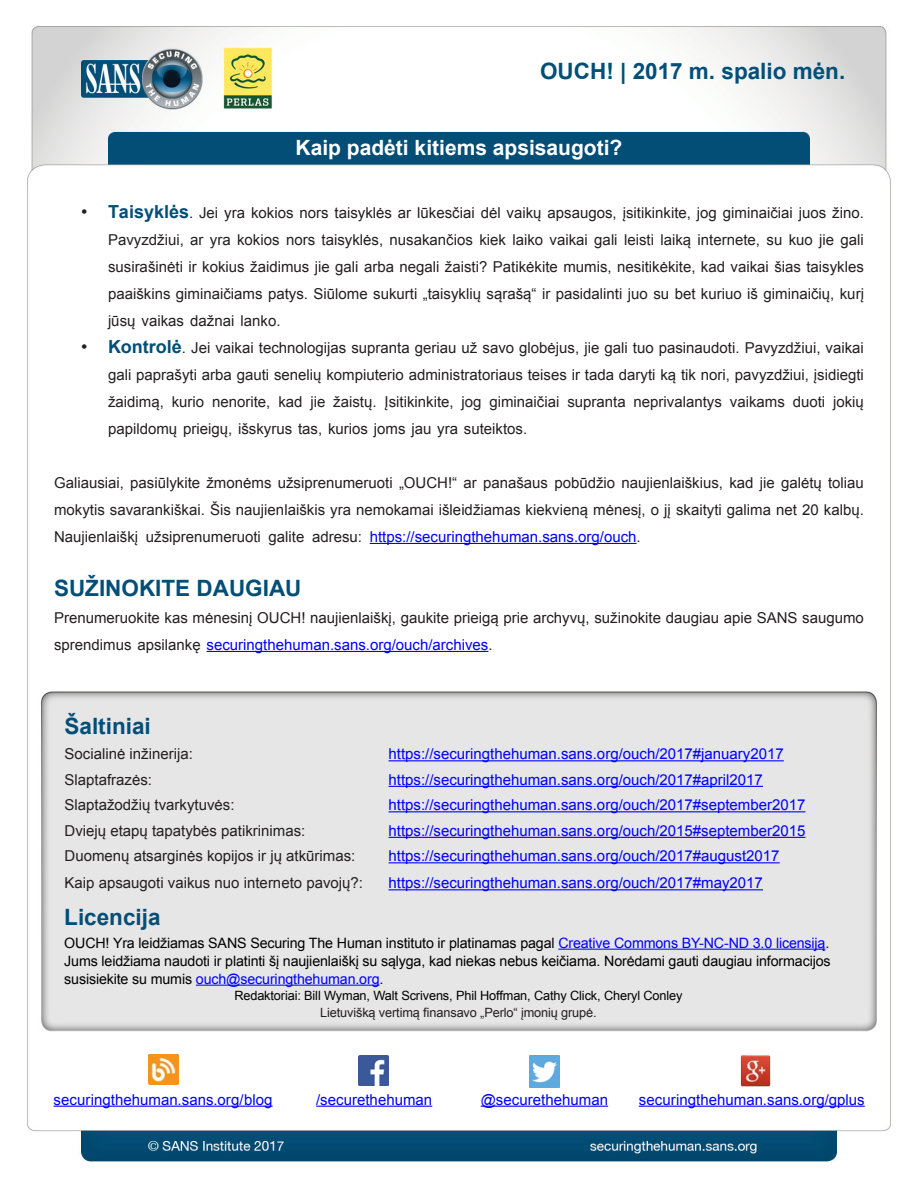
<style>
.page{position:relative;width:918px;height:1188px;background:#fff}
.page>*{position:absolute;margin:0;border:0;box-sizing:border-box;transform-origin:0 0}
.MainText{font:700 22.5px "Arial";color:#024e77}
.t1{font:700 22.5px "Arial";color:#004f77}
.t2{font:700 21px "Arial";color:#fff}
.t3{font:700 18px "Arial";color:#024e77}
.t4{font:18px "Arial";color:#231f20}
.MainText-2{font:15px/27px "Arial";color:#231f20}
.MainText-3{font:15px "Arial";color:#00f}
.t5{font:14.25px/18px "Arial";letter-spacing:-.01em;color:#000}
.t6{font:12.75px "Arial";letter-spacing:-.01em;color:#000}
.t7{font:12.75px "Arial";letter-spacing:-.01em;color:#231f20}
.s1{color:#231f20}
.s2{color:#00f}
</style>
<div class="page">
<img style="left:27px;top:26px;width:864px;height:1136px">
<hr style="left:370px;top:543px;width:267px;height:1px;background:#00f">
<hr style="left:207px;top:651px;width:281px;height:1px;background:#00f">
<hr style="left:558px;top:949px;width:267px;height:1px;background:#00f">
<hr style="left:196px;top:985px;width:183px;height:1px;background:#00f">
<hr style="left:389px;top:760px;width:395px;height:1px;background:#00f">
<hr style="left:389px;top:786px;width:374px;height:1px;background:#00f">
<hr style="left:389px;top:811px;width:417px;height:1px;background:#00f">
<hr style="left:389px;top:837px;width:417px;height:1px;background:#00f">
<hr style="left:389px;top:862px;width:391px;height:1px;background:#00f">
<hr style="left:389px;top:889px;width:374px;height:1px;background:#00f">
<img style="left:148px;top:1054px;width:30px;height:30px">
<hr style="left:54px;top:1106px;width:219px;height:1px;background:#00f">
<img style="left:359px;top:1055px;width:30px;height:30px">
<hr style="left:316px;top:1106px;width:116px;height:1px;background:#00f">
<img style="left:530px;top:1055px;width:30px;height:32px">
<hr style="left:481px;top:1106px;width:127px;height:1px;background:#00f">
<img style="left:741px;top:1054px;width:30px;height:32px">
<hr style="left:639px;top:1106px;width:226px;height:1px;background:#00f">
<h1 class="t1" style="left:540px;top:56px;width:307px">OUCH! | 2017 m. spalio mėn.</h1>
<p class="t4" style="left:81px;top:200px;width:8px">•</p>
<p class="t4" style="left:81px;top:335px;width:8px">•</p>
<h2 class="t2" style="left:296px;top:134px;width:328px">Kaip padėti kitiems apsisaugoti?</h2>
<p class="t3" style="left:108px;top:200px;width:83px">Taisyklės</p>
<p class="MainText-2" style="left:189px;top:199px;width:676px">. Jei yra kokios nors taisyklės ar lūkesčiai dėl vaikų apsaugos, įsitikinkite, jog giminaičiai juos žino.</p>
<p class="MainText-2" style="left:108px;top:226px;width:757px;text-align:justify">Pavyzdžiui, ar yra kokios nors taisyklės, nusakančios kiek laiko vaikai gali leisti laiką internete, su kuo jie gali susirašinėti ir kokius žaidimus jie gali arba negali žaisti? Patikėkite mumis, nesitikėkite, kad vaikai šias taisykles paaiškins giminaičiams patys. Siūlome sukurti „taisyklių sąrašą“ ir pasidalinti juo su bet kuriuo iš giminaičių, kurį jūsų vaikas dažnai lanko.</p>
<p class="MainText-2" style="left:182px;top:334px;width:683px">. Jei vaikai technologijas supranta geriau už savo globėjus, jie gali tuo pasinaudoti. Pavyzdžiui, vaikai</p>
<p class="t3" style="left:108px;top:335px;width:75px">Kontrolė</p>
<p class="MainText-2" style="left:108px;top:361px;width:757px;text-align:right">gali paprašyti arba gauti senelių kompiuterio administratoriaus teises ir tada daryti ką tik nori, pavyzdžiui, įsidiegti jokių</p>
<p class="MainText-2" style="left:108px;top:388px;width:421px">žaidimą,<br>papildomų prieigų, išskyrus tas, kurios joms jau yra suteiktos.</p>
<p class="MainText-2" style="left:54px;top:469px;width:811px">Galiausiai, pasiūlykite žmonėms užsiprenumeruoti „OUCH!“ ar panašaus pobūdžio naujienlaiškius, kad jie galėtų toliau</p>
<p class="MainText-2" style="left:54px;top:496px;width:811px">mokytis savarankiškai. Šis naujienlaiškis yra nemokamai išleidžiamas kiekvieną mėnesį jįo, skaityti galima net 20 kalbų.</p>
<p class="MainText-3" style="left:370px;top:527px;width:273px">https://securingthehuman.sans.org/ouch<span class="s1">.</span></p>
<p class="MainText-2" style="left:333px;top:388px;width:45px">žaistų.</p>
<p class="MainText-2" style="left:489px;top:388px;width:72px">giminaičiai</p>
<p class="MainText-2" style="left:172px;top:388px;width:34px">kurio</p>
<p class="MainText-2" style="left:212px;top:388px;width:60px">nenorite,</p>
<p class="MainText-2" style="left:278px;top:388px;width:26px">kad</p>
<p class="MainText-2" style="left:310px;top:388px;width:16px">jie</p>
<p class="MainText-2" style="left:385px;top:388px;width:71px">Įsitikinkite,</p>
<p class="MainText-2" style="left:462px;top:388px;width:22px">jog</p>
<p class="MainText-2" style="left:634px;top:388px;width:90px">neprivalantys</p>
<p class="MainText-2" style="left:730px;top:388px;width:57px">vaikams</p>
<p class="MainText-2" style="left:793px;top:388px;width:34px">duoti</p>
<p class="MainText-2" style="left:567px;top:388px;width:60px">supranta</p>
<p class="MainText-2" style="left:54px;top:523px;width:86px">Naujienlaiškį</p>
<p class="MainText" style="left:54px;top:573px;width:249px">SUŽINOKITE DAUGIAU</p>
<p class="MainText-2" style="left:54px;top:604px;width:811px">Prenumeruokite kas mėnesinį OUCH! naujienlaiškį, gaukite prieigą prie archyvų, sužinokite daugiau apie SANS saugumo sprendimus apsilankę <span class="s2">securingthehuman.sans.org/ouch/archives</span>.</p>
<p class="MainText-2" style="left:146px;top:523px;width:117px">užsiprenumeruoti</p>
<p class="MainText-2" style="left:269px;top:523px;width:37px">galite</p>
<p class="MainText-2" style="left:312px;top:523px;width:52px">adresu:</p>
<p class="MainText" style="left:65px;top:711px;width:88px">Šaltiniai</p>
<p class="MainText-2" style="left:65px;top:741px;width:130px">Socialinė inžinerija:</p>
<p class="MainText-3" style="left:389px;top:744px;width:397px">https://securingthehuman.sans.org/ouch/2017#january2017</p>
<p class="MainText-2" style="left:65px;top:766px;width:89px">Slaptafrazės:</p>
<p class="MainText-3" style="left:389px;top:770px;width:376px">https://securingthehuman.sans.org/ouch/2017#april2017</p>
<p class="MainText-2" style="left:65px;top:792px;width:172px">Slaptažodžių tvarkytuvės:</p>
<p class="MainText-3" style="left:389px;top:795px;width:418px">https://securingthehuman.sans.org/ouch/2017#september2017</p>
<p class="MainText-2" style="left:65px;top:817px;width:242px">Dviejų etapų tapatybės patikrinimas:</p>
<p class="MainText-3" style="left:389px;top:821px;width:418px">https://securingthehuman.sans.org/ouch/2015#september2015</p>
<p class="MainText-2" style="left:65px;top:843px;width:292px">Duomenų atsarginės kopijos jųir atkūrimas:</p>
<p class="MainText-3" style="left:389px;top:846px;width:393px">https://securingthehuman.sans.org/ouch/2017#august2017</p>
<p class="MainText-2" style="left:65px;top:870px;width:300px">Kaip apsaugoti vaikus nuo interneto pavojų :?</p>
<p class="MainText-3" style="left:389px;top:873px;width:376px">https://securingthehuman.sans.org/ouch/2017#may2017</p>
<p class="MainText" style="left:64px;top:902px;width:98px">Licencija</p>
<p class="t5" style="left:64px;top:934px;width:767px">OUCH! Yra leidžiamas SANS Securing The Human instituto ir platinamas pagal <span class="s2">Creative Commons BY-NC-ND 3.0 licensiją</span>.</p>
<p class="t5" style="left:64px;top:952px;width:768px">Jums leidžiama naudoti ir platinti šį naujienlaiškį su sąlyga, kad niekas nebus keičiama. Norėdami gauti daugiau informacijos susisiekite su mumis <span class="s2">ouch@securingthehuman.org</span>.</p>
<p class="t6" style="left:234px;top:987px;width:450px">Redaktoriai: Bill Wyman, Walt Scrivens, Phil Hoffman, Cathy Click, Cheryl Conley</p>
<p class="t7" style="left:320px;top:1004px;width:278px">Lietuvišką vertimą finansavo „Perlo“ įmonių grupė.</p>
<p class="MainText-3" style="left:54px;top:1090px;width:221px">securingthehuman.sans.org/blog</p>
<p class="MainText-3" style="left:316px;top:1090px;width:118px">/securethehuman</p>
<p class="MainText-3" style="left:481px;top:1090px;width:129px">@securethehuman</p>
<p class="MainText-3" style="left:639px;top:1090px;width:227px">securingthehuman.sans.org/gplus</p>
</div>
